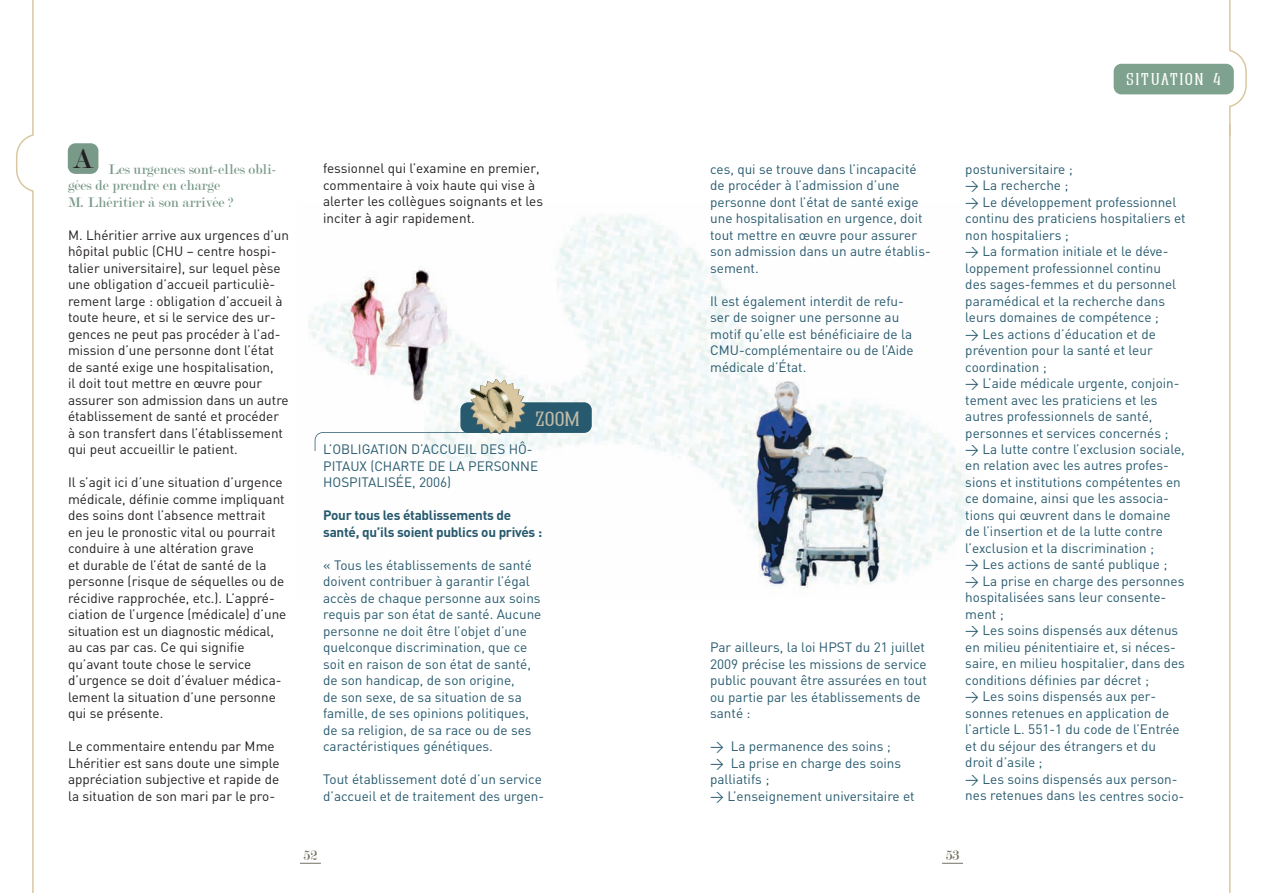
<style>
.page{position:relative;width:1263px;height:893px;background:#fff}
.page>*{position:absolute;margin:0;border:0;box-sizing:border-box;transform-origin:0 0}
.t1{font:30px "Modern";color:#231f20}
.t2{font:18px "Quastic Kaps";color:#c3bcaa}
.t3{font:15px/16.5px "Modern";color:#799989}
.t4{font:15px "Quastic Kaps";letter-spacing:.1em;color:#fff}
.t5{font:15px "Modern";color:#747263}
.t6{font:13.5px/16.5px "DIN";color:#275a6e}
.t7{font:13.5px/16.5px "DIN";color:#231f20}
.t8{font:700 13.5px/16.5px "DIN";letter-spacing:-.02em;color:#275a6e}
</style>
<div class="page">
<svg style="left:300px;top:863px;width:21px;height:1px"></svg>
<svg style="left:942px;top:863px;width:21px;height:1px"></svg>
<div style="left:68px;top:143px;width:30px;height:31px;background:#799989;border-radius:8px"></div>
<img style="left:309px;top:214px;width:663px;height:375px">
<svg style="left:1229px;top:0;width:18px;height:893px"></svg>
<svg style="left:16px;top:0;width:18px;height:893px"></svg>
<div style="left:1114px;top:64px;width:120px;height:30px;background:#7ea28d;border-radius:8px"></div>
<div style="left:460px;top:402px;width:132px;height:31px;background:#275a6e;border-radius:8px"></div>
<svg style="left:315px;top:379px;width:220px;height:71px"></svg>
<img style="left:470px;top:386px;width:29px;height:26px">
<p class="t4" style="left:1126px;top:69px;width:96px">SITUATION 4</p>
<h1 class="t1" style="left:73px;top:144px;width:22px">A</h1>
<p class="t3" style="left:68px;top:161px;width:210px;text-indent:40px">Les urgences sont-elles obli&shy;gées de prendre en charge<br>M. Lhéritier à son arrivée ?</p>
<p class="t7" style="left:68px;top:226px;width:223px">M. Lhéritier arrive aux urgences d’un hôpital public (CHU – centre hospi&shy;talier universitaire), sur lequel pèse une obligation d’accueil particuliè&shy;rement large : obligation d’accueil à toute heure, et si le service des ur&shy;gences ne peut pas procéder à l’ad&shy;mission d’une personne dont l’état de santé exige une hospitalisation,<br>il doit tout mettre en œuvre pour assurer son admission dans un autre établissement de santé et procéder à son transfert dans l’établissement qui peut accueillir le patient.</p>
<p class="t7" style="left:68px;top:474px;width:220px">Il s’agit ici d’une situation d’urgence médicale, définie comme impliquant des soins dont l’absence mettrait<br>en jeu le pronostic vital ou pourrait conduire à une altération grave<br>et durable de l’état de santé de la personne (risque de séquelles ou de récidive rapprochée, etc.). L’appré&shy;ciation de l’urgence (médicale) d’une situation est un diagnostic médical, au cas par cas. Ce qui signifie qu’avant toute chose le service d’urgence se doit d’évaluer médica&shy;lement la situation d’une personne qui se présente.</p>
<p class="t7" style="left:68px;top:738px;width:213px">Le commentaire entendu par Mme Lhéritier est sans doute une simple appréciation subjective et rapide de la situation de son mari par le pro-</p>
<p class="t7" style="left:323px;top:160px;width:221px">fessionnel qui l’examine en premier, commentaire à voix haute qui vise à alerter les collègues soignants et les inciter à agir rapidement.</p>
<h2 class="t2" style="left:535px;top:407px;width:46px">ZOOM</h2>
<p class="t6" style="left:323px;top:441px;width:217px">L’OBLIGATION D’ACCUEIL DES Hô-<br>PITAUx (CHARTE DE LA PERSONNE<br>HOSPITALISÉE, 2006)</p>
<p class="t8" style="left:323px;top:506px;width:220px">Pour tous les établissements de santé, qu’ils soient publics ou privés :</p>
<p class="t6" style="left:323px;top:556px;width:220px">« Tous les établissements de santé doivent contribuer à garantir l’égal accès de chaque personne aux soins requis par son état de santé. Aucune personne ne doit être l’objet d’une quelconque discrimination, que ce soit en raison de son état de santé, de son handicap, de son origine,<br>de son sexe, de sa situation de sa famille, de ses opinions politiques, de sa religion, de sa race ou de ses caractéristiques génétiques.</p>
<p class="t6" style="left:323px;top:771px;width:223px">Tout établissement doté d’un service d’accueil et de traitement des urgen-</p>
<p class="t6" style="left:710px;top:160px;width:222px">ces, qui se trouve dans l’incapacité de procéder à l’admission d’une personne dont l’état de santé exige une hospitalisation en urgence, doit tout mettre en œuvre pour assurer son admission dans un autre établis&shy;sement.</p>
<p class="t6" style="left:710px;top:292px;width:205px">Il est également interdit de refu&shy;ser de soigner une personne au motif qu’elle est bénéficiaire de la<br>CMU-complémentaire ou de l’Aide médicale d’État.</p>
<p class="t6" style="left:710px;top:639px;width:218px">Par ailleurs, la loi HPST du 21 juillet<br>2009 précise les missions de service public pouvant être assurées en tout ou partie par les établissements de santé :</p>
<p class="t6" style="left:710px;top:738px;width:206px">&gt; La permanence des soins ;<br>&gt; La prise en charge des soins palliatifs ;<br>&gt; L’enseignement universitaire et</p>
<p class="t6" style="left:965px;top:160px;width:222px">postuniversitaire ;<br>&gt; La recherche ;<br>&gt; Le développement professionnel continu des praticiens hospitaliers et non hospitaliers ;<br>&gt; La formation initiale et le déve&shy;loppement professionnel continu<br>des sages-femmes et du personnel paramédical et la recherche dans leurs domaines de compétence ;<br>&gt; Les actions d’éducation et de prévention pour la santé et leur coordination ;<br>&gt; L’aide médicale urgente, conjoin&shy;tement avec les praticiens et les autres professionnels de santé, personnes et services concernés ;<br>&gt; La lutte contre l’exclusion sociale, en relation avec les autres profes&shy;sions et institutions compétentes en ce domaine, ainsi que les associa&shy;tions qui œuvrent dans le domaine de l’insertion et de la lutte contre l’exclusion et la discrimination ;<br>&gt; Les actions de santé publique ;<br>&gt; La prise en charge des personnes hospitalisées sans leur consente&shy;ment ;<br>&gt; Les soins dispensés aux détenus en milieu pénitentiaire et, si néces&shy;saire, en milieu hospitalier, dans des conditions définies par décret ;<br>&gt; Les soins dispensés aux per&shy;sonnes retenues en application de l’article L. 551-1 du code de l’Entrée et du séjour des étrangers et du droit d’asile ;<br>&gt; Les soins dispensés aux person&shy;nes retenues dans les centres socio-</p>
<p class="t5" style="left:304px;top:848px;width:15px">52</p>
<p class="t5" style="left:946px;top:848px;width:15px">53</p>
</div>
